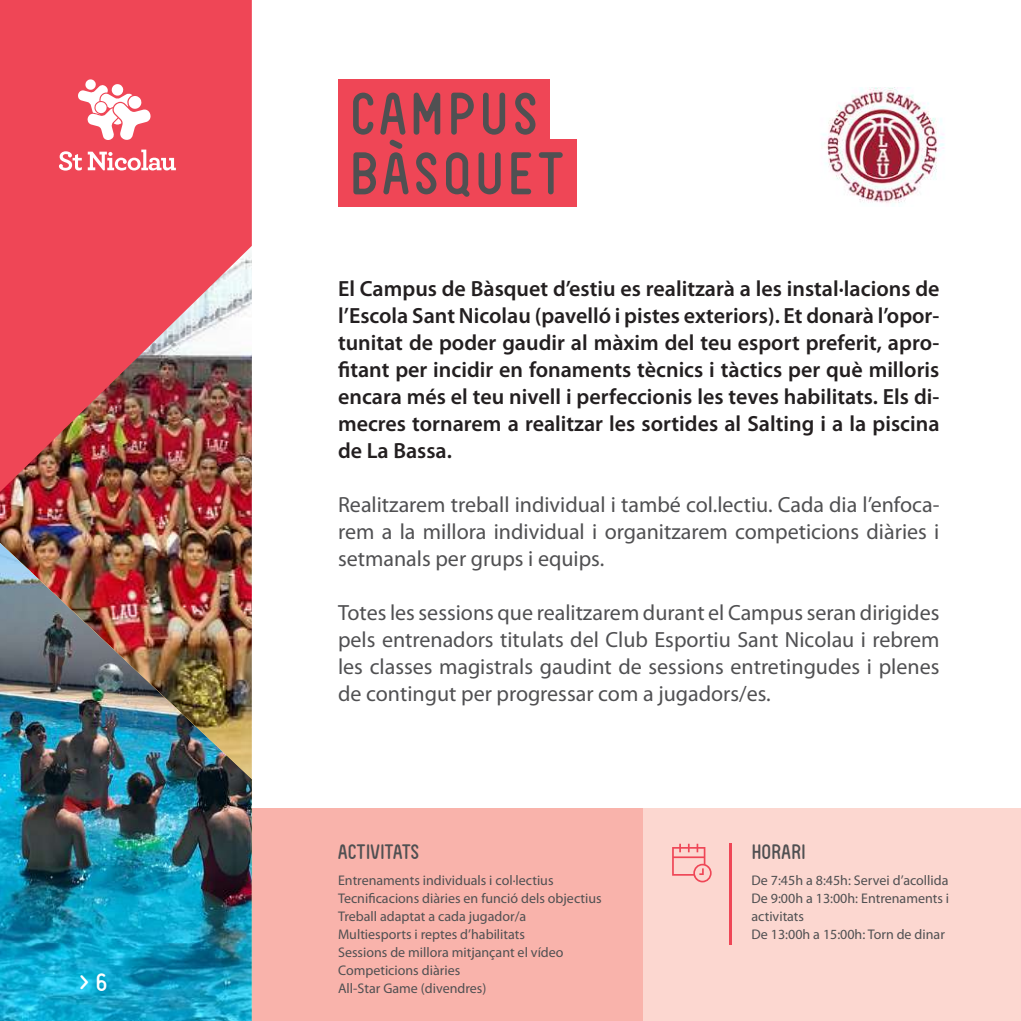
<style>
.page{position:relative;width:1021px;height:1021px;background:#fff}
.page>*{position:absolute;margin:0;border:0;box-sizing:border-box;transform-origin:0 0}
.t1{font:57.4px/59.6px "FV Almelo";letter-spacing:.08em;color:#505052}
.t2{font:24px "FV Almelo";color:#fff}
.t3{font:22px/27px "Myriad Pro";color:#505052;text-align:justify}
.t4{font:600 22px/27px "Myriad Pro";color:#231f20;text-align:justify}
.t5{font:20px "FV Almelo";letter-spacing:.02em;color:#505052}
.t6{font:14px/18px "Myriad Pro";color:#505052}
</style>
<div class="page">
<div style="left:615px;top:808px;width:405px;height:212px;background:#fcd7d0"></div>
<hr style="left:1020px;top:808px;width:1px;height:212px;background:#f9b3ab">
<img style="left:0;top:492px;width:252px;height:51px">
<img style="left:0;top:0;width:252px;height:492px">
<img style="left:0;top:543px;width:252px;height:477px">
<svg style="left:683px;top:843px;width:28px;height:39px"></svg>
<hr style="left:729px;top:843px;width:2px;height:101px;background:#ef4656">
<svg style="left:252px;top:808px;width:431px;height:212px;background:#f9b6ae"></svg>
<div style="left:338px;top:79px;width:212px;height:68px;background:#ef4656"></div>
<div style="left:338px;top:139px;width:238px;height:67px;background:#ef4656"></div>
<svg style="left:77px;top:79px;width:74px;height:61px"></svg>
<svg style="left:59px;top:150px;width:117px;height:21px"></svg>
<img style="left:822px;top:87px;width:122px;height:119px">
<p class="t2" style="left:79px;top:967px;width:30px">&gt; 6</p>
<h1 class="t1" style="left:350px;top:80px;width:215px">CAMPUS<br>BÀSQUET</h1>
<p class="t4" style="left:338px;top:275px;width:603px">El Campus de Bàsquet d’estiu es realitzarà a les instal·lacions de l’Escola Sant Nicolau (pavelló i pistes exteriors). Et donarà l’opor&shy;tunitat de poder gaudir al màxim del teu esport preferit, apro&shy;fitant per incidir en fonaments tècnics i tàctics per què milloris encara més el teu nivell i perfeccionis les teves habilitats. Els di&shy;mecres tornarem a realitzar les sortides al Salting i a la piscina de La Bassa.</p>
<p class="t3" style="left:338px;top:491px;width:603px">Realitzarem treball individual i també col.lectiu. Cada dia l’enfoca&shy;rem a la millora individual i organitzarem competicions diàries i setmanals per grups i equips.</p>
<p class="t3" style="left:338px;top:599px;width:603px">Totes les sessions que realitzarem durant el Campus seran dirigides pels entrenadors titulats del Club Esportiu Sant Nicolau i rebrem les classes magistrals gaudint de sessions entretingudes i plenes de contingut per progressar com a jugadors/es.</p>
<p class="t5" style="left:338px;top:839px;width:83px">ACTIVITATS</p>
<p class="t5" style="left:751px;top:839px;width:55px">HORARI</p>
<p class="t6" style="left:751px;top:871px;width:199px">De 7:45h a 8:45h: Servei d’acollida<br>De 9:00h a 13:00h: Entrenaments i activitats<br>De 13:00h a 15:00h: Torn de dinar</p>
<p class="t6" style="left:338px;top:871px;width:265px">Entrenaments individuals i col·lectius Tecnificacions diàries en funció dels objectius Treball adaptat a cada jugador/a Multiesports i reptes d’habilitats<br>Sessions de millora mitjançant el vídeo Competicions diàries<br>All-Star Game (divendres)</p>
</div>
